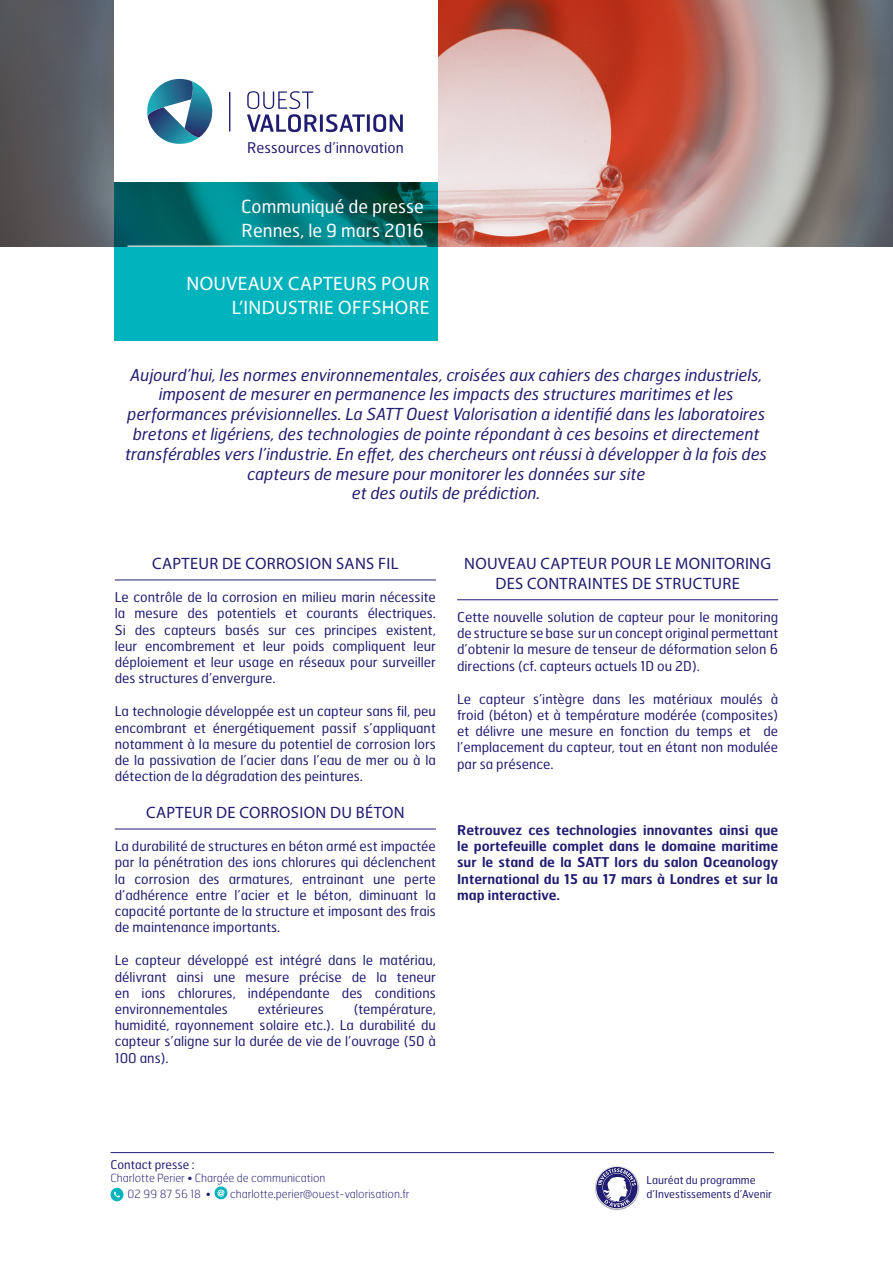
<style>
.page{position:relative;width:893px;height:1263px;background:#fff}
.page>*{position:absolute;margin:0;border:0;box-sizing:border-box;transform-origin:0 0}
.t1{font:19.5px/23.4px "Myriad Pro";letter-spacing:.02em;color:#fff;text-align:right}
.t2{font:18px "Hermes FB";color:#fff}
.CHAPEAU{font:italic 16.5px/19.8px "Hermes FB";color:#201c70;text-align:center}
.SOUS-TITRE{font:16.5px/19.8px "Myriad Pro";letter-spacing:.02em;color:#201c70;text-align:center}
.t3{font:14.7px "Hermes FB";color:#201c70}
.TEXTE_COURANT{font:13.5px/16.2px "Hermes FB";color:#201c70;text-align:justify}
.TEXTE_COURANT-2{font:600 13.5px/16.2px "Hermes FB";color:#201c70;text-align:justify}
.t4{font:12px "Hermes FB";color:#201c70}
.t5{font:100 11.25px "Hermes FB";color:#201c70}
.t6{font:10.8px/13.4px "Hermes FB";color:#201c70}
</style>
<div class="page">
<svg style="left:215px;top:1186px;width:12px;height:13px"></svg>
<svg style="left:217px;top:1189px;width:7px;height:8px"></svg>
<div style="left:111px;top:1188px;width:12px;height:13px;background:#00b3bd;border-radius:50%"></div>
<svg style="left:114px;top:1191px;width:6px;height:7px"></svg>
<hr style="left:111px;top:1152px;width:663px;height:1px;background:#201c70">
<img style="left:595px;top:1166px;width:45px;height:44px">
<svg style="left:596px;top:1166px;width:42px;height:43px"></svg>
<svg style="left:596px;top:1167px;width:42px;height:41px"></svg>
<hr style="left:115px;top:580px;width:321px;height:1px;background:#201c70">
<hr style="left:115px;top:829px;width:321px;height:1px;background:#201c70">
<hr style="left:457px;top:599px;width:321px;height:1px;background:#201c70">
<img style="left:0;top:0;width:893px;height:247px">
<svg style="left:115px;top:182px;width:323px;height:159px;background:#00979d"></svg>
<hr style="left:128px;top:246px;width:299px;height:1px;background:#fff">
<div style="left:115px;top:0;width:323px;height:182px;background:#fff"></div>
<svg style="left:147px;top:79px;width:66px;height:65px"></svg>
<hr style="left:229px;top:92px;width:1px;height:40px;background:#201c70">
<svg style="left:247px;top:91px;width:156px;height:41px"></svg>
<p class="t3" style="left:247px;top:138px;width:158px">Ressources d’innovation</p>
<p class="t2" style="left:241px;top:195px;width:184px">Communiqué de presse</p>
<p class="t2" style="left:242px;top:219px;width:184px">Rennes, le 9 mars 2016</p>
<p class="t1" style="left:186px;top:272px;width:244px">NOUVEAUX CAPTEURS POUR<br>L’INDUSTRIE OFFSHORE</p>
<p class="CHAPEAU" style="left:126px;top:364px;width:643px">Aujourd’hui, les normes environnementales, croisées aux cahiers des charges industriels, imposent de mesurer en permanence les impacts des structures maritimes et les performances prévisionnelles. La SATT Ouest Valorisation a identifié dans les laboratoires bretons et ligériens, des technologies de pointe répondant à ces besoins et directement transférables vers l’industrie. En effet, des chercheurs ont réussi à développer à la fois des capteurs de mesure pour monitorer les données sur site</p>
<p class="CHAPEAU" style="left:352px;top:483px;width:190px">et des outils de prédiction.</p>
<p class="SOUS-TITRE" style="left:152px;top:553px;width:248px">CAPTEUR DE CORROSION SANS FIL</p>
<p class="TEXTE_COURANT" style="left:115px;top:589px;width:323px">Le contrôle de la corrosion en milieu marin nécessite la mesure des potentiels et courants électriques.<br>Si des capteurs basés sur ces principes existent, leur encombrement et leur poids compliquent leur déploiement et leur usage en réseaux pour surveiller des structures d’envergure.</p>
<p class="TEXTE_COURANT" style="left:115px;top:703px;width:323px">La technologie développée est un capteur sans fil, peu encombrant et énergétiquement passif s’appliquant notamment à la mesure du potentiel de corrosion lors de la passivation de l’acier dans l’eau de mer ou à la détection de la dégradation des peintures.</p>
<p class="SOUS-TITRE" style="left:146px;top:802px;width:260px">CAPTEUR DE CORROSION DU BÉTON</p>
<p class="TEXTE_COURANT" style="left:115px;top:838px;width:323px">La durabilité de structures en béton armé est impactée par la pénétration des ions chlorures qui déclenchent la corrosion des armatures, entrainant une perte d’adhérence entre l’acier et le béton, diminuant la capacité portante de la structure et imposant des frais de maintenance importants.</p>
<p class="TEXTE_COURANT" style="left:115px;top:952px;width:323px">Le capteur développé est intégré dans le matériau, délivrant ainsi une mesure précise de la teneur en ions chlorures, indépendante des conditions environnementales</p>
<p class="TEXTE_COURANT" style="left:115px;top:1001px;width:323px;text-indent:239px">(température, humidité, rayonnement solaire etc.). La durabilité du capteur s’aligne sur la durée de vie de l’ouvrage (50 à 100 ans).</p>
<p class="TEXTE_COURANT" style="left:258px;top:1001px;width:67px">extérieures</p>
<p class="SOUS-TITRE" style="left:464px;top:553px;width:308px">NOUVEAU CAPTEUR POUR LE MONITORING<br>DES CONTRAINTES DE STRUCTURE</p>
<p class="TEXTE_COURANT" style="left:457px;top:609px;width:323px">Cette nouvelle solution de capteur pour le monitoring de structure se base sur un concept original permettant d’obtenir la mesure de tenseur de déformation selon 6 directions (cf. capteurs actuels 1D ou 2D).</p>
<p class="TEXTE_COURANT" style="left:457px;top:690px;width:323px">Le capteur s’intègre dans les matériaux moulés à froid (béton) et à température modérée (composites) et délivre une mesure en fonction du temps et de l’emplacement du capteur, tout en étant non modulée par sa présence.</p>
<p class="TEXTE_COURANT-2" style="left:457px;top:821px;width:323px">Retrouvez ces technologies innovantes ainsi que le portefeuille complet dans le domaine maritime sur le stand de la SATT lors du salon Oceanology International du 15 au 17 mars à Londres et sur la map interactive.</p>
<p class="t4" style="left:111px;top:1157px;width:86px">Contact presse :</p>
<p class="t5" style="left:111px;top:1171px;width:216px">Charlotte Perier • Chargée de communication</p>
<p class="t5" style="left:128px;top:1187px;width:85px">02 99 87 56 18 •</p>
<p class="t5" style="left:230px;top:1187px;width:181px">charlotte.perier@ouest-valorisation.fr</p>
<p class="t6" style="left:647px;top:1173px;width:127px">Lauréat du programme d’Investissements d’Avenir</p>
</div>
